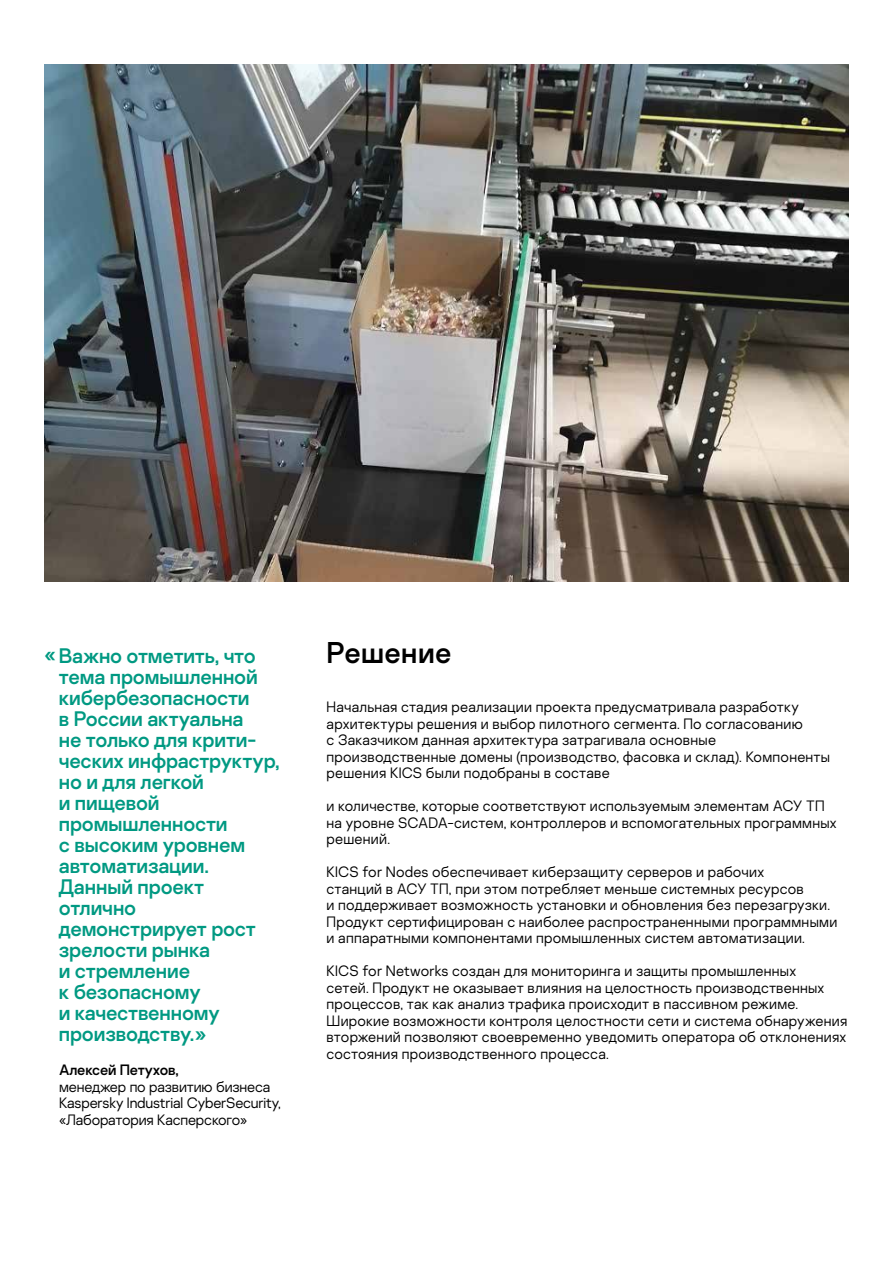
<style>
.page{position:relative;width:893px;height:1263px;background:#fff}
.page>*{position:absolute;margin:0;border:0;box-sizing:border-box;transform-origin:0 0}
.t1{font:30px "Kaspersky Sans";letter-spacing:.01em;color:#000}
.t2{font:21px/21px "Kaspersky Sans";letter-spacing:-.01em;color:#009982}
.t3{font:300 15px/16.5px "Kaspersky Sans";letter-spacing:.015em;color:#000}
.t4{font:300 15px/16.5px "Kaspersky Sans";letter-spacing:-.01em;color:#000}
.t5{font:15px "Kaspersky Sans";letter-spacing:-.01em;color:#000}
</style>
<div class="page">
<img style="left:45px;top:65px;width:803px;height:517px">
<p class="t2" style="left:59px;top:645px;width:222px;text-indent:-14px">« Важно отметить, что тема промышленной кибербезопасности<br>в России актуальна<br>не только для крити&shy;ческих инфраструктур, но и для легкой<br>и пищевой промышленности<br>с высоким уровнем автоматизации.<br>Данный проект отлично демонстрирует рост зрелости рынка<br>и стремление<br>к безопасному<br>и качественному производству.»</p>
<p class="t5" style="left:59px;top:1061px;width:121px">Алексей Петухов,</p>
<p class="t4" style="left:59px;top:1078px;width:223px">менеджер по развитию бизнеса<br>Kaspersky Industrial CyberSecurity, «Лаборатория Касперского»</p>
<h1 class="t1" style="left:327px;top:634px;width:126px">Решение</h1>
<p class="t3" style="left:327px;top:698px;width:505px">Начальная стадия реализации проекта предусматривала разработку архитектуры решения и выбор пилотного сегмента. По согласованию<br>с Заказчиком данная архитектура затрагивала основные производственные домены (производство, фасовка и склад). Компоненты решения KICS были подобраны в составе</p>
<p class="t3" style="left:327px;top:797px;width:512px">и количестве, которые соответствуют используемым элементам АСУ ТП на уровне SCADA-систем, контроллеров и вспомогательных программных решений.</p>
<p class="t3" style="left:327px;top:863px;width:512px">KICS for Nodes обеспечивает киберзащиту серверов и рабочих<br>станций в АСУ ТП, при этом потребляет меньше системных ресурсов<br>и поддерживает возможность установки и обновления без перезагрузки.<br>Продукт сертифицирован с наиболее распространенными программными и аппаратными компонентами промышленных систем автоматизации.</p>
<p class="t3" style="left:327px;top:962px;width:522px">KICS for Networks создан для мониторинга и защиты промышленных<br>сетей. Продукт не оказывает влияния на целостность производственных процессов, так как анализ трафика происходит в пассивном режиме.<br>Широкие возможности контроля целостности сети и система обнаружения вторжений позволяют своевременно уведомить оператора об отклонениях состояния производственного процесса.</p>
</div>
